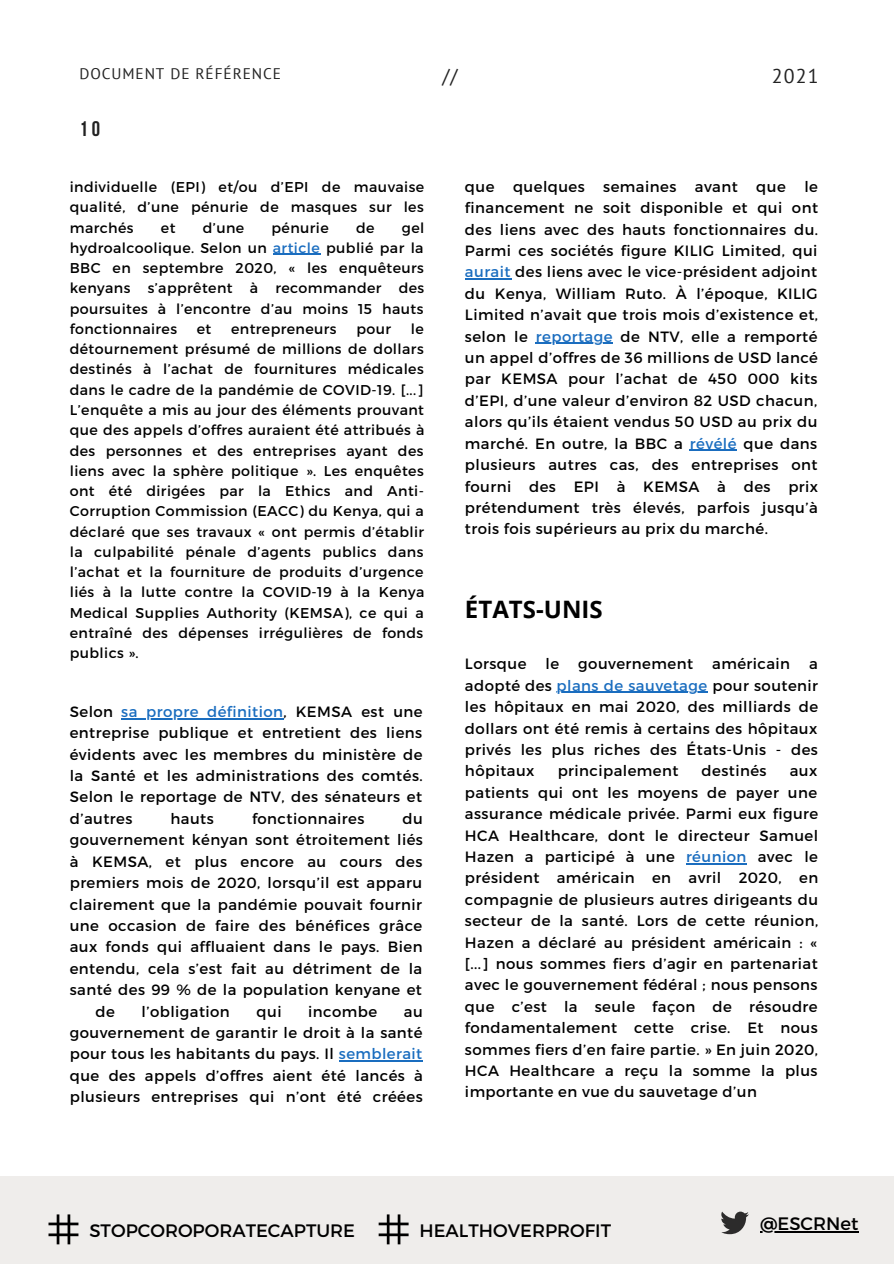
<style>
.page{position:relative;width:894px;height:1264px;background:#fff}
.page>*{position:absolute;margin:0;border:0;box-sizing:border-box;transform-origin:0 0}
.t1{font:700 24px "Open Sans";color:#000}
.t2{font:700 21px "Bebas Neue";color:#222}
.t3{font:19.8px "PT Sans";color:#222}
.t4{font:18px "Montserrat";color:#000}
.t5{font:15.3px "PT Sans";letter-spacing:.06em;color:#222}
.t6{font:14.85px/21.5px "Montserrat";letter-spacing:.03em;color:#000;text-align:justify}
.t7{font:14.25px/20.2px "Montserrat";letter-spacing:.03em;color:#000;text-align:justify}
.s1{color:#1a6dbf}
</style>
<div class="page">
<div style="left:0;top:1176px;width:893px;height:87px;background:#efedeb"></div>
<svg style="left:721px;top:1211px;width:27px;height:23px"></svg>
<hr style="left:759px;top:1231px;width:99px;height:1px;background:#000">
<hr style="left:465px;top:278px;width:46px;height:2px;background:#1a6dbf">
<hr style="left:536px;top:343px;width:76px;height:1px;background:#1a6dbf">
<hr style="left:689px;top:450px;width:47px;height:1px;background:#1a6dbf">
<hr style="left:273px;top:254px;width:47px;height:1px;background:#1a6dbf">
<hr style="left:121px;top:718px;width:162px;height:1px;background:#1a6dbf">
<hr style="left:339px;top:1060px;width:83px;height:1px;background:#1a6dbf">
<hr style="left:556px;top:692px;width:151px;height:1px;background:#1a6dbf">
<hr style="left:685px;top:863px;width:61px;height:1px;background:#1a6dbf">
<hr style="left:386px;top:1214px;width:3px;height:30px;background:#000">
<hr style="left:397px;top:1214px;width:3px;height:30px;background:#000">
<hr style="left:378px;top:1222px;width:30px;height:3px;background:#000">
<hr style="left:378px;top:1233px;width:30px;height:3px;background:#000">
<hr style="left:57px;top:1214px;width:2px;height:30px;background:#000">
<hr style="left:68px;top:1214px;width:2px;height:30px;background:#000">
<hr style="left:48px;top:1222px;width:30px;height:3px;background:#000">
<hr style="left:48px;top:1233px;width:30px;height:3px;background:#000">
<p class="t5" style="left:79px;top:63px;width:203px">DOCUMENT DE RÉFÉRENCE</p>
<p class="t3" style="left:442px;top:62px;width:17px">//</p>
<p class="t3" style="left:771px;top:62px;width:48px">2021</p>
<p class="t2" style="left:79px;top:120px;width:22px">10</p>
<p class="t7" style="left:70px;top:176px;width:356px">individuelle (EPI) et/ou d’EPI de mauvaise qualité, d’une pénurie de masques sur les marchés</p>
<p class="t7" style="left:161px;top:216px;width:16px">et</p>
<p class="t7" style="left:203px;top:216px;width:43px">d’une</p>
<p class="t7" style="left:271px;top:216px;width:59px">pénurie</p>
<p class="t7" style="left:356px;top:216px;width:20px">de</p>
<p class="t7" style="left:70px;top:216px;width:356px;text-indent:332px">gel hydroalcoolique. Selon un <span class="s1">article</span> publié par la BBC en septembre 2020, « les enquêteurs kenyans s’apprêtent à recommander des poursuites à l’encontre d’au moins 15 hauts fonctionnaires</p>
<p class="t7" style="left:70px;top:318px;width:356px;text-indent:341px">le détournement présumé de millions de dollars destinés à l’achat de fournitures médicales dans le cadre de la pandémie de COVID-19. [...] L’enquête a mis au jour des éléments prouvant que des appels d’offres auraient été attribués à des personnes et des entreprises ayant des liens avec la sphère politique ». Les enquêtes ont été dirigées par la Ethics and Anti-Corruption Commission (EACC) du Kenya, qui a déclaré que ses travaux « ont permis d’établir la culpabilité pénale d’agents publics dans l’achat et la fourniture de produits d’urgence liés à la lutte contre la COVID-19 à la Kenya Medical Supplies Authority (KEMSA), ce qui a entraîné des dépenses irrégulières de fonds publics ».</p>
<p class="t7" style="left:197px;top:318px;width:16px">et</p>
<p class="t7" style="left:231px;top:318px;width:107px">entrepreneurs</p>
<p class="t7" style="left:356px;top:318px;width:36px">pour</p>
<p class="t6" style="left:70px;top:700px;width:354px">Selon <span class="s1">sa propre définition</span>, KEMSA est une entreprise publique et entretient des liens évidents avec les membres du ministère de la Santé et les administrations des comtés.<br>Selon le reportage de NTV, des sénateurs et d’autres</p>
<p class="t6" style="left:170px;top:807px;width:45px">hauts</p>
<p class="t6" style="left:252px;top:807px;width:114px">fonctionnaires</p>
<p class="t6" style="left:402px;top:807px;width:22px">du</p>
<p class="t6" style="left:70px;top:828px;width:354px">gouvernement kényan sont étroitement liés</p>
<p class="t6" style="left:70px;top:850px;width:354px">à KEMSA, et plus encore au cours des</p>
<p class="t6" style="left:70px;top:871px;width:354px">premiers mois de 2020, lorsqu’il est apparu</p>
<p class="t6" style="left:70px;top:892px;width:353px">clairement que la pandémie pouvait fournir</p>
<p class="t6" style="left:70px;top:914px;width:354px">une occasion de faire des bénéfices grâce</p>
<p class="t6" style="left:70px;top:935px;width:354px">aux fonds qui affluaient dans le pays. Bien</p>
<p class="t6" style="left:70px;top:956px;width:354px">entendu, cela s’est fait au détriment de la</p>
<p class="t6" style="left:70px;top:978px;width:353px">santé des 99 % de la population kenyane et</p>
<p class="t6" style="left:95px;top:999px;width:21px">de</p>
<p class="t6" style="left:141px;top:999px;width:90px">l’obligation</p>
<p class="t6" style="left:256px;top:999px;width:26px">qui</p>
<p class="t6" style="left:308px;top:999px;width:70px">incombe</p>
<p class="t6" style="left:70px;top:999px;width:354px;text-indent:334px">au gouvernement de garantir le droit à la santé pour tous les habitants du pays. Il <span class="s1">semblerait </span>que des appels d’offres aient été lancés à plusieurs entreprises qui n’ont été créées</p>
<p class="t6" style="left:465px;top:175px;width:354px">que quelques semaines avant que le financement ne soit disponible et qui ont des liens avec des hauts fonctionnaires du.<br>Parmi ces sociétés figure KILIG Limited, qui <span class="s1">aurait</span> des liens avec le vice-président adjoint du Kenya, William Ruto. À l’époque, KILIG Limited n’avait que trois mois d’existence et, selon le <span class="s1">reportage</span> de NTV, elle a remporté un appel d’offres de 36 millions de USD lancé par KEMSA pour l’achat de 450 000 kits d’EPI, d’une valeur d’environ 82 USD chacun, alors qu’ils étaient vendus 50 USD au prix du marché. En outre, la BBC a <span class="s1">révélé</span> que dans plusieurs autres cas, des entreprises ont fourni des EPI à KEMSA à des prix prétendument très élevés, parfois jusqu’à trois fois supérieurs au prix du marché.</p>
<p class="t1" style="left:465px;top:593px;width:139px">ÉTATS-UNIS</p>
<p class="t6" style="left:465px;top:652px;width:63px">Lorsque</p>
<p class="t6" style="left:545px;top:652px;width:15px">le</p>
<p class="t6" style="left:578px;top:652px;width:116px">gouvernement</p>
<p class="t6" style="left:712px;top:652px;width:79px">américain</p>
<p class="t6" style="left:465px;top:652px;width:354px;text-indent:344px">a adopté des <span class="s1">plans de sauvetage</span> pour soutenir les hôpitaux en mai 2020, des milliards de dollars ont été remis à certains des hôpitaux privés les plus riches des États-Unis - des hôpitaux</p>
<p class="t6" style="left:557px;top:759px;width:122px">principalement</p>
<p class="t6" style="left:701px;top:759px;width:66px">destinés</p>
<p class="t6" style="left:465px;top:759px;width:354px;text-indent:324px">aux patients qui ont les moyens de payer une assurance médicale privée. Parmi eux figure HCA Healthcare, dont le directeur Samuel Hazen a participé à une <span class="s1">réunion</span> avec le président américain en avril 2020, en compagnie de plusieurs autres dirigeants du secteur de la santé. Lors de cette réunion, Hazen a déclaré au président américain : « [...] nous sommes fiers d’agir en partenariat avec le gouvernement fédéral ; nous pensons que c’est la seule façon de résoudre fondamentalement cette crise. Et nous sommes fiers d’en faire partie. » En juin 2020, HCA Healthcare a reçu la somme la plus importante en vue du sauvetage d’un</p>
<p class="t4" style="left:89px;top:1218px;width:267px">STOPCOROPORATECAPTURE</p>
<p class="t4" style="left:419px;top:1218px;width:193px">HEALTHOVERPROFIT</p>
<p class="t4" style="left:759px;top:1212px;width:100px">@ESCRNet</p>
</div>
